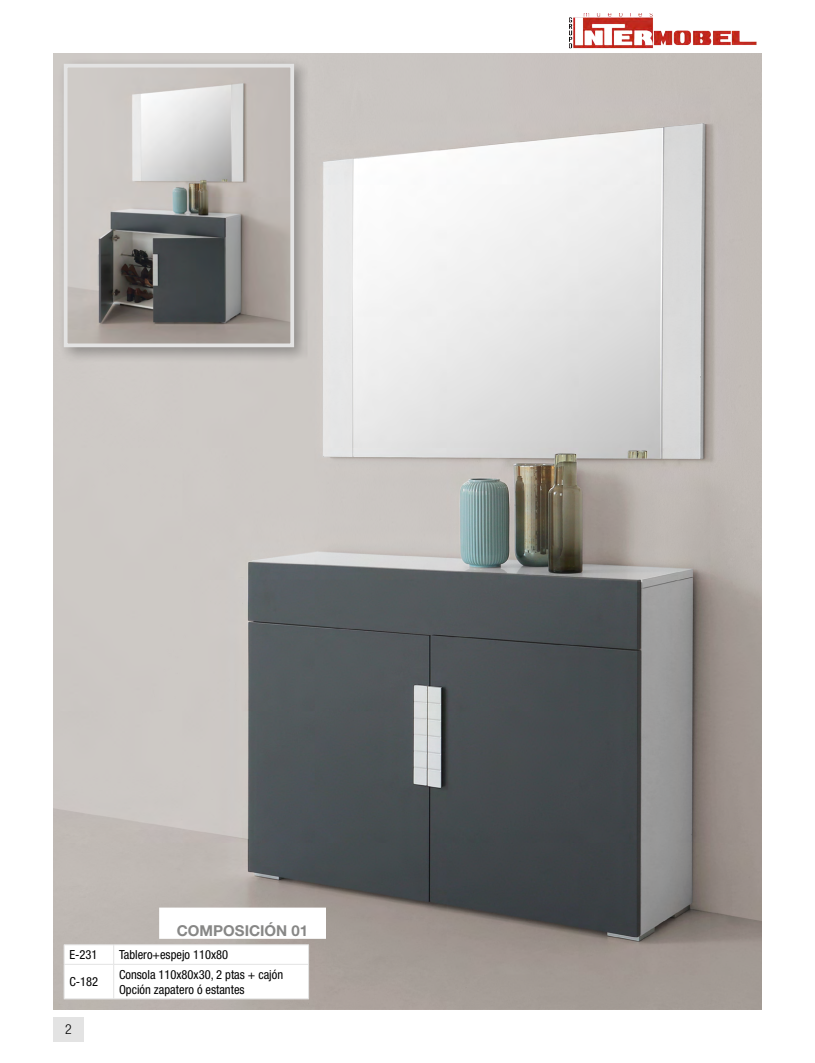
<style>
.page{position:relative;width:815px;height:1063px;background:#fff}
.page>*{position:absolute;margin:0;border:0;box-sizing:border-box;transform-origin:0 0}
.Composicion{font:700 15px "Helvetica Neue LT Std";color:#878786}
.t1{font:300 condensed 13.75px "Helvetica Neue LT Std";color:#000}
.tabla_izquierda{font:condensed 12.5px/15px "Helvetica Neue LT Std";color:#000}
</style>
<div class="page">
<div style="left:53px;top:1017px;width:31px;height:24px;background:#e3e3e3"></div>
<img style="left:53px;top:53px;width:709px;height:957px">
<div style="left:159px;top:908px;width:167px;height:31px;background:#fff"></div>
<hr style="left:64px;top:944px;width:50px;height:1px;background:#e3e3e3">
<hr style="left:114px;top:944px;width:195px;height:1px;background:#e3e3e3">
<svg style="left:64px;top:945px;width:245px;height:54px"></svg>
<hr style="left:64px;top:965px;width:1px;height:34px;background:#e3e3e3">
<hr style="left:308px;top:965px;width:1px;height:34px;background:#e3e3e3">
<hr style="left:64px;top:999px;width:50px;height:1px;background:#e3e3e3">
<hr style="left:114px;top:999px;width:195px;height:1px;background:#e3e3e3">
<div style="left:58px;top:57px;width:253px;height:307px;background:#000;opacity:.3"></div>
<img style="left:69px;top:69px;width:220px;height:273px">
<div style="left:64px;top:64px;width:230px;height:283px;border:4px solid #e3e3e3"></div>
<img style="left:569px;top:13px;width:188px;height:36px">
<p class="Composicion" style="left:177px;top:921px;width:133px">COMPOSICIÓN 01</p>
<p class="tabla_izquierda" style="left:69px;top:947px;width:30px">E-231</p>
<p class="tabla_izquierda" style="left:119px;top:947px;width:111px">Tablero+espejo 110x80</p>
<p class="tabla_izquierda" style="left:69px;top:974px;width:30px">C-182</p>
<p class="tabla_izquierda" style="left:119px;top:967px;width:166px">Consola 110x80x30, 2 ptas + cajón<br>Opción zapatero ó estantes</p>
<p class="t1" style="left:65px;top:1021px;width:8px">2</p>
</div>
